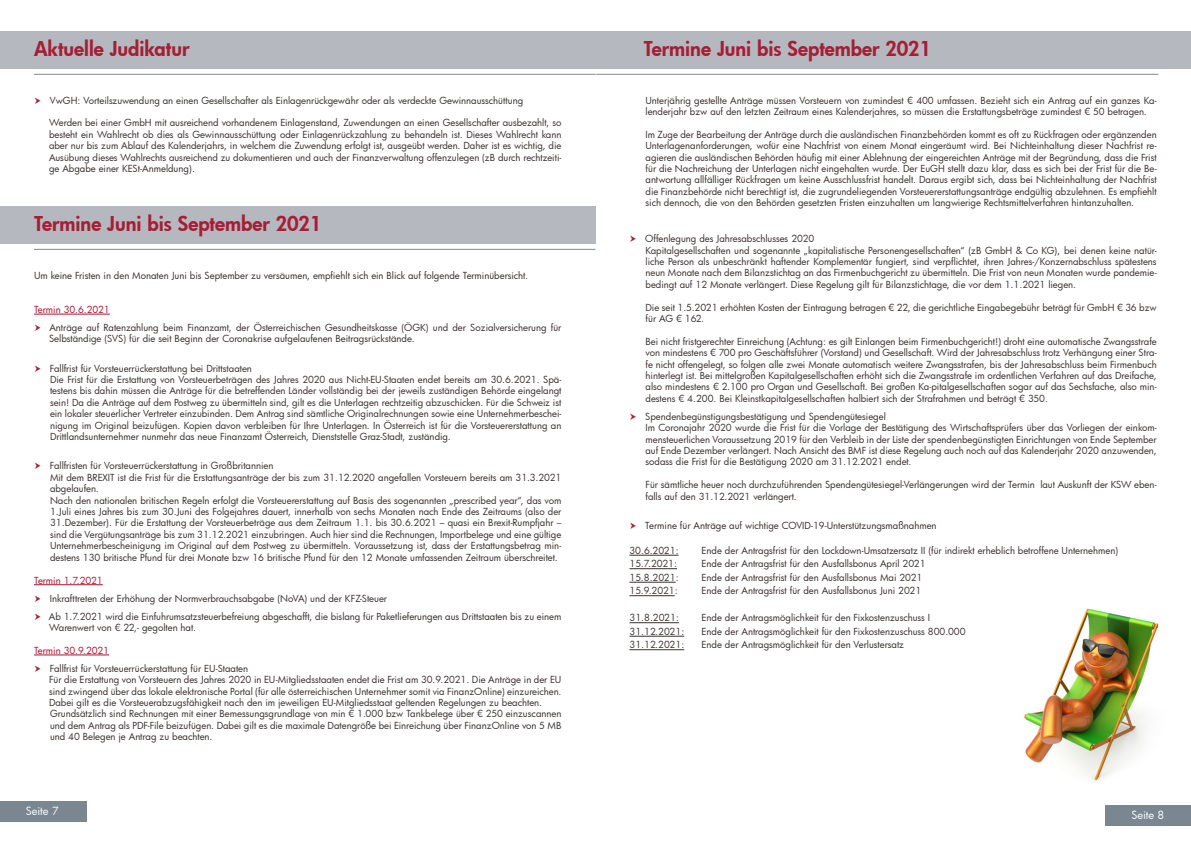
<style>
.page{position:relative;width:1191px;height:842px;background:#fff}
.page>*{position:absolute;margin:0;border:0;box-sizing:border-box;transform-origin:0 0}
.t1{font:800 20px "Futura";color:#a61e35}
.t2{font:11px "Futura";letter-spacing:-.005em;color:#fff}
.t3{font:9.5px/11.4px "Futura";letter-spacing:-.005em;color:#38312f}
.t4{font:9.5px "Futura";letter-spacing:-.005em;color:#a7112e}
</style>
<div class="page">
<hr style="left:629px;top:555px;width:49px;height:1px;background:#38312f">
<hr style="left:629px;top:568px;width:48px;height:1px;background:#38312f">
<hr style="left:629px;top:582px;width:46px;height:1px;background:#38312f">
<hr style="left:629px;top:595px;width:45px;height:1px;background:#38312f">
<hr style="left:629px;top:622px;width:50px;height:1px;background:#38312f">
<hr style="left:629px;top:636px;width:55px;height:1px;background:#38312f">
<hr style="left:629px;top:649px;width:55px;height:1px;background:#38312f">
<hr style="left:34px;top:74px;width:561px;height:1px;background:#818a90">
<div style="left:0;top:31px;width:595px;height:37px;background:#b5b9bf"></div>
<div style="left:595px;top:31px;width:596px;height:37px;background:#b5b9bf"></div>
<div style="left:1105px;top:805px;width:86px;height:21px;background:#7a8690"></div>
<div style="left:0;top:801px;width:87px;height:20px;background:#7a8690"></div>
<hr style="left:596px;top:74px;width:562px;height:1px;background:#818a90">
<hr style="left:34px;top:249px;width:561px;height:1px;background:#818a90">
<div style="left:0;top:206px;width:595px;height:37px;background:#b5b9bf"></div>
<hr style="left:34px;top:314px;width:76px;height:1px;background:#a7112e">
<hr style="left:34px;top:584px;width:69px;height:1px;background:#a7112e">
<hr style="left:34px;top:655px;width:75px;height:1px;background:#a7112e">
<img style="left:1024px;top:608px;width:135px;height:174px">
<h1 class="t1" style="left:34px;top:35px;width:157px">Aktuelle Judikatur</h1>
<h1 class="t1" style="left:643px;top:35px;width:289px">Termine Juni bis September 2021</h1>
<p class="t3" style="left:50px;top:94px;width:475px">VwGH: Vorteilszuwendung an einen Gesellschafter als Einlagenrückgewähr oder als verdeckte Gewinnausschüttung</p>
<p class="t3" style="left:49px;top:117px;width:514px;text-align:justify">Werden bei einer GmbH mit ausreichend vorhandenem Einlagenstand, Zuwendungen an einen Gesellschafter ausbezahlt, so besteht ein Wahlrecht ob dies als Gewinnausschüttung oder Einlagenrückzahlung zu behandeln ist. Dieses Wahlrecht kann aber nur bis zum Ablauf des Kalenderjahrs, in welchem die Zuwendung erfolgt ist, ausgeübt werden. Daher ist es wichtig, die Ausübung dieses Wahlrechts ausreichend zu dokumentieren und auch der Finanzverwaltung offenzulegen (zB durch rechtzeiti&shy;ge Abgabe einer KESt-Anmeldung).</p>
<h1 class="t1" style="left:34px;top:210px;width:289px">Termine Juni bis September 2021</h1>
<p class="t3" style="left:34px;top:269px;width:495px">Um keine Fristen in den Monaten Juni bis September zu versäumen, empfiehlt sich ein Blick auf folgende Terminübersicht.</p>
<p class="t4" style="left:34px;top:303px;width:77px">Termin 30.6.2021</p>
<p class="t3" style="left:49px;top:321px;width:514px">Anträge auf Ratenzahlung beim Finanzamt, der Österreichischen Gesundheitskasse (ÖGK) und der Sozialversicherung für<br>Selbständige (SVS) für die seit Beginn der Coronakrise aufgelaufenen Beitragsrückstände.</p>
<p class="t3" style="left:50px;top:362px;width:513px">Fallfrist für Vorsteuerrückerstattung bei Drittstaaten<br>Die Frist für die Erstattung von Vorsteuerbeträgen des Jahres 2020 aus Nicht-EU-Staaten endet bereits am 30.6.2021. Spä&shy;testens bis dahin müssen die Anträge für die betreffenden Länder vollständig bei der jeweils zuständigen Behörde eingelangt sein! Da die Anträge auf dem Postweg zu übermitteln sind, gilt es die Unterlagen rechtzeitig abzuschicken. Für die Schweiz ist ein lokaler steuerlicher Vertreter einzubinden. Dem Antrag sind sämtliche Originalrechnungen sowie eine Unternehmerbeschei&shy;nigung im Original beizufügen. Kopien davon verbleiben für Ihre Unterlagen. In Österreich ist für die Vorsteuererstattung an Drittlandsunternehmer nunmehr das neue Finanzamt Österreich, Dienststelle Graz-Stadt, zuständig.</p>
<p class="t3" style="left:50px;top:460px;width:513px">Fallfristen für Vorsteuerrückerstattung in Großbritannien<br>Mit dem BREXIT ist die Frist für die Erstattungsanträge der bis zum 31.12.2020 angefallen Vorsteuern bereits am 31.3.2021 abgelaufen.<br>Nach den nationalen britischen Regeln erfolgt die Vorsteuererstattung auf Basis des sogenannten „prescribed year“, das vom 1.Juli eines Jahres bis zum 30.Juni des Folgejahres dauert, innerhalb von sechs Monaten nach Ende des Zeitraums (also der 31.Dezember). Für die Erstattung der Vorsteuerbeträge aus dem Zeitraum 1.1. bis 30.6.2021 – quasi ein Brexit-Rumpfjahr – sind die Vergütungsanträge bis zum 31.12.2021 einzubringen. Auch hier sind die Rechnungen, Importbelege und eine gültige Unternehmerbescheinigung im Original auf dem Postweg zu übermitteln. Voraussetzung ist, dass der Erstattungsbetrag min&shy;destens 130 britische Pfund für drei Monate bzw 16 britische Pfund für den 12 Monate umfassenden Zeitraum überschreitet.</p>
<p class="t4" style="left:34px;top:573px;width:70px">Termin 1.7.2021</p>
<p class="t3" style="left:49px;top:589px;width:514px;line-height:18px">Inkrafttreten der Erhöhung der Normverbrauchsabgabe (NoVA) und der KFZ-Steuer<br>Ab 1.7.2021 wird die Einfuhrumsatzsteuerbefreiung abgeschafft, die bislang für Paketlieferungen aus Drittstaaten bis zu einem</p>
<p class="t3" style="left:49px;top:621px;width:148px">Warenwert von € 22,- gegolten hat.</p>
<p class="t4" style="left:34px;top:644px;width:77px">Termin 30.9.2021</p>
<p class="t3" style="left:49px;top:662px;width:514px">Fallfrist für Vorsteuerrückerstattung für EU-Staaten<br>Für die Erstattung von Vorsteuern des Jahres 2020 in EU-Mitgliedsstaaten endet die Frist am 30.9.2021. Die Anträge in der EU sind zwingend über das lokale elektronische Portal (für alle österreichischen Unternehmer somit via FinanzOnline) einzureichen.<br>Dabei gilt es die Vorsteuerabzugsfähigkeit nach den im jeweiligen EU-Mitgliedsstaat geltenden Regelungen zu beachten.<br>Grundsätzlich sind Rechnungen mit einer Bemessungsgrundlage von min € 1.000 bzw Tankbelege über € 250 einzuscannen und dem Antrag als PDF-File beizufügen. Dabei gilt es die maximale Datengröße bei Einreichung über FinanzOnline von 5 MB und 40 Belegen je Antrag zu beachten.</p>
<p class="t2" style="left:26px;top:803px;width:34px">Seite 7</p>
<p class="t3" style="left:645px;top:94px;width:512px">Unterjährig gestellte Anträge müssen Vorsteuern von zumindest € 400 umfassen. Bezieht sich ein Antrag auf ein ganzes Ka&shy;lenderjahr bzw auf den letzten Zeitraum eines Kalenderjahres, so müssen die Erstattungsbeträge zumindest € 50 betragen.</p>
<p class="t3" style="left:645px;top:128px;width:512px;text-align:justify">Im Zuge der Bearbeitung der Anträge durch die ausländischen Finanzbehörden kommt es oft zu Rückfragen oder ergänzenden Unterlagenanforderungen, wofür eine Nachfrist von einem Monat eingeräumt wird. Bei Nichteinhaltung dieser Nachfrist re&shy;agieren die ausländischen Behörden häufig mit einer Ablehnung der eingereichten Anträge mit der Begründung, dass die Frist für die Nachreichung der Unterlagen nicht eingehalten wurde. Der EuGH stellt dazu klar, dass es sich bei der Frist für die Be&shy;antwortung allfälliger Rückfragen um keine Ausschlussfrist handelt. Daraus ergibt sich, dass bei Nichteinhaltung der Nachfrist die Finanzbehörde nicht berechtigt ist, die zugrundeliegenden Vorsteuererstattungsanträge endgültig abzulehnen. Es empfiehlt sich dennoch, die von den Behörden gesetzten Fristen einzuhalten um langwierige Rechtsmittelverfahren hintanzuhalten.</p>
<p class="t3" style="left:645px;top:233px;width:513px">Offenlegung des Jahresabschlusses 2020<br>Kapitalgesellschaften und sogenannte „kapitalistische Personengesellschaften“ (zB GmbH &amp; Co KG), bei denen keine natür&shy;liche Person als unbeschränkt haftender Komplementär fungiert, sind verpflichtet, ihren Jahres-/Konzernabschluss spätestens neun Monate nach dem Bilanzstichtag an das Firmenbuchgericht zu übermitteln. Die Frist von neun Monaten wurde pandemie&shy;bedingt auf 12 Monate verlängert. Diese Regelung gilt für Bilanzstichtage, die vor dem 1.1.2021 liegen.</p>
<p class="t3" style="left:645px;top:301px;width:513px">Die seit 1.5.2021 erhöhten Kosten der Eintragung betragen € 22, die gerichtliche Eingabegebühr beträgt für GmbH € 36 bzw für AG € 162.</p>
<p class="t3" style="left:645px;top:335px;width:513px;text-align:justify">Bei nicht fristgerechter Einreichung (Achtung: es gilt Einlangen beim Firmenbuchgericht!) droht eine automatische Zwangsstrafe von mindestens € 700 pro Geschäftsführer (Vorstand) und Gesellschaft. Wird der Jahresabschluss trotz Verhängung einer Stra&shy;fe nicht offengelegt, so folgen alle zwei Monate automatisch weitere Zwangsstrafen, bis der Jahresabschluss beim Firmenbuch hinterlegt ist. Bei mittelgroßen Kapitalgesellschaften erhöht sich die Zwangsstrafe im ordentlichen Verfahren auf das Dreifache, also mindestens € 2.100 pro Organ und Gesellschaft. Bei großen Ka-pitalgesellschaften sogar auf das Sechsfache, also min&shy;destens € 4.200. Bei Kleinstkapitalgesellschaften halbiert sich der Strafrahmen und beträgt € 350.</p>
<p class="t3" style="left:645px;top:410px;width:513px">Spendenbegünstigungsbestätigung und Spendengütesiegel<br>Im Coronajahr 2020 wurde die Frist für die Vorlage der Bestätigung des Wirtschaftsprüfers über das Vorliegen der einkom&shy;mensteuerlichen Voraussetzung 2019 für den Verbleib in der Liste der spendenbegünstigten Einrichtungen von Ende September auf Ende Dezember verlängert. Nach Ansicht des BMF ist diese Regelung auch noch auf das Kalenderjahr 2020 anzuwenden, sodass die Frist für die Bestätigung 2020 am 31.12.2021 endet.</p>
<p class="t3" style="left:645px;top:479px;width:512px">Für sämtliche heuer noch durchzuführenden Spendengütesiegel-Verlängerungen wird der Termin laut Auskunft der KSW eben&shy;falls auf den 31.12.2021 verlängert.</p>
<p class="t3" style="left:645px;top:520px;width:293px">Termine für Anträge auf wichtige COVID-19-Unterstützungsmaßnahmen</p>
<p class="t3" style="left:629px;top:545px;width:51px">30.6.2021:</p>
<p class="t3" style="left:701px;top:545px;width:418px">Ende der Antragsfrist für den Lockdown-Umsatzersatz II (für indirekt erheblich betroffene Unternehmen)</p>
<p class="t3" style="left:629px;top:558px;width:49px">15.7.2021:</p>
<p class="t3" style="left:701px;top:558px;width:226px">Ende der Antragsfrist für den Ausfallsbonus April 2021</p>
<p class="t3" style="left:629px;top:572px;width:51px">15.8.2021:</p>
<p class="t3" style="left:701px;top:572px;width:222px">Ende der Antragsfrist für den Ausfallsbonus Mai 2021</p>
<p class="t3" style="left:629px;top:585px;width:50px">15.9.2021:</p>
<p class="t3" style="left:701px;top:585px;width:221px">Ende der Antragsfrist für den Ausfallsbonus Juni 2021</p>
<p class="t3" style="left:629px;top:612px;width:51px">31.8.2021:</p>
<p class="t3" style="left:701px;top:612px;width:230px">Ende der Antragsmöglichkeit für den Fixkostenzuschuss I</p>
<p class="t3" style="left:629px;top:626px;width:56px">31.12.2021:</p>
<p class="t3" style="left:701px;top:626px;width:265px">Ende der Antragsmöglichkeit für den Fixkostenzuschuss 800.000</p>
<p class="t3" style="left:629px;top:639px;width:56px">31.12.2021:</p>
<p class="t3" style="left:701px;top:639px;width:204px">Ende der Antragsmöglichkeit für den Verlustersatz</p>
<p class="t2" style="left:1131px;top:807px;width:34px">Seite 8</p>
</div>
